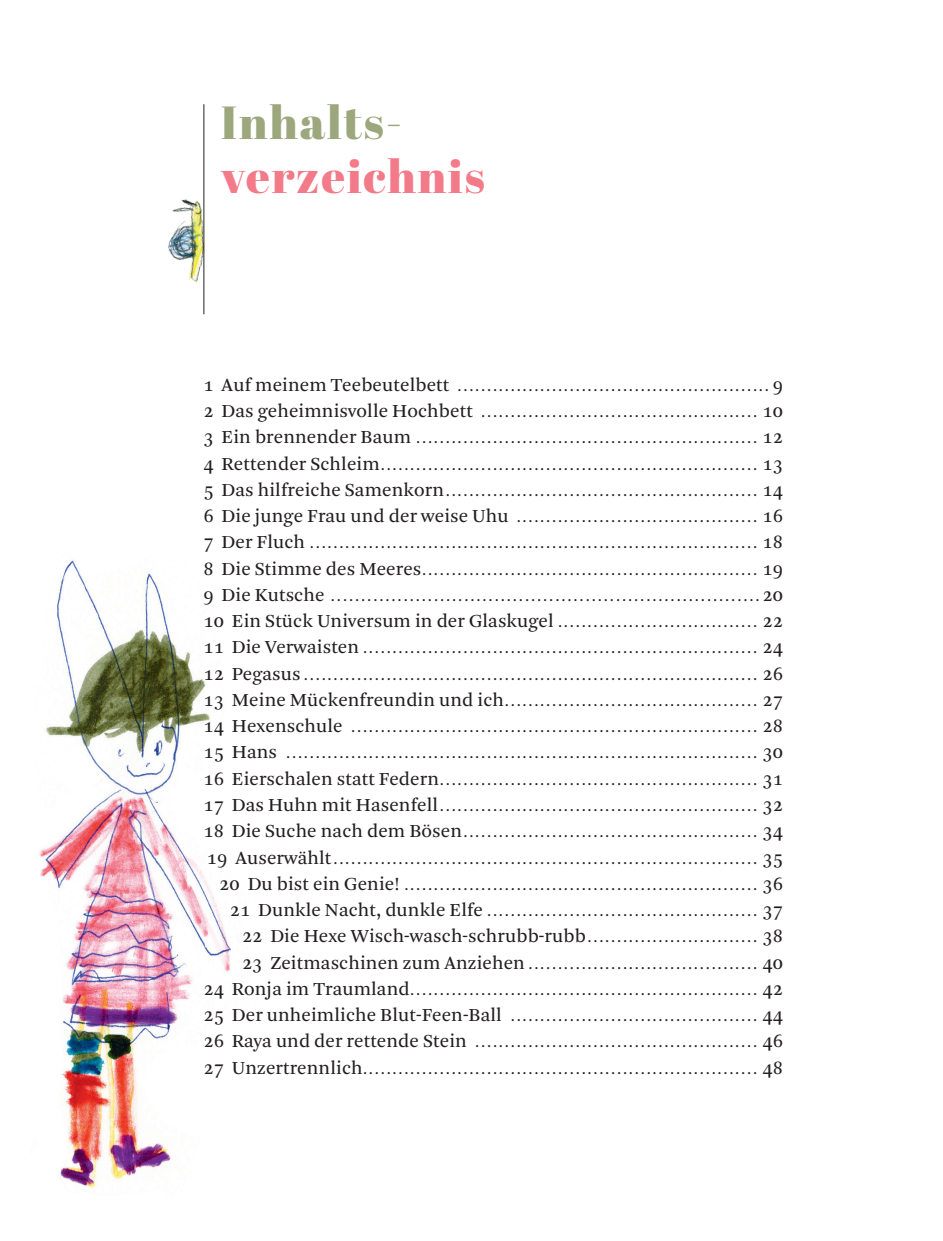
<style>
.page{position:relative;width:943px;height:1241px;background:#fff}
.page>*{position:absolute;margin:0;border:0;box-sizing:border-box;transform-origin:0 0}
.t1{font:46.38px/54.2px "Abril Fatface";letter-spacing:.04em;color:#f27a89}
.t2{font:19.25px "Arnhem Blond";letter-spacing:.005em;color:#231f20}
.t3{font:15.75px/26.2px "Arnhem Blond";color:#231f20;text-align:justify}
.s1{color:#9da77d}
.s2{font-size:19.25px}
.s3{font-size:15.75px}
</style>
<div class="page">
<img style="left:168px;top:182px;width:37px;height:116px">
<img style="left:39px;top:560px;width:200px;height:628px">
<hr style="left:203px;top:104px;width:1px;height:210px;background:#231f20">
<h1 class="t1" style="left:221px;top:94px;width:265px"><span class="s1">Inhalts&shy;</span>verzeichnis</h1>
<p class="t3" style="left:203px;top:373px;width:581px"><span class="s2">1 Auf meinem Teebeutelbett</span> ..................................................... <span class="s2">9<br>2 Das geheimnisvolle Hochbett</span> ............................................... <span class="s2">10<br>3 Ein brennender Baum</span> .......................................................... <span class="s2">12<br>4 Rettender Schleim</span>................................................................ <span class="s2">13<br>5 Das hilfreiche Samenkorn</span>..................................................... <span class="s2">14<br>6 Die junge Frau und der weise Uhu</span> ......................................... <span class="s2">16<br>7 Der Fluch</span> ............................................................................ <span class="s2">18<br>8 Die Stimme des Meeres</span>......................................................... <span class="s2">19<br>9 Die Kutsche</span> .......................................................................<span class="s2">20</span></p>
<p class="t2" style="left:203px;top:610px;width:581px">10 Ein Stück Universum in der Glaskugel <span class="s3">..................................</span> 22</p>
<p class="t3" style="left:203px;top:635px;width:581px;text-align:right"><span class="s2">11 Die Verwaisten</span> ................................................................... <span class="s2">24<br>12 Pegasus</span> ............................................................................. <span class="s2">26<br>13 Meine Mückenfreundin und ich</span>........................................... <span class="s2">27<br>14 Hexenschule</span> ..................................................................... <span class="s2">28<br>15 Hans</span> ................................................................................ <span class="s2">30<br>16 Eierschalen statt Federn</span>...................................................... <span class="s2">31<br>17 Das Huhn mit Hasenfell</span>...................................................... <span class="s2">32<br>18 Die Suche nach dem Bösen</span>.................................................. <span class="s2">34<br>19 Auserwählt</span>........................................................................ <span class="s2">35<br>20 Du bist ein Genie!</span> ............................................................ <span class="s2">36<br>21 Dunkle Nacht, dunkle Elfe</span> .............................................. <span class="s2">37</span></p>
<p class="t2" style="left:242px;top:925px;width:542px">22 Die Hexe Wisch-wasch-schrubb-rubb<span class="s3">.............................</span> 38</p>
<p class="t3" style="left:203px;top:950px;width:581px;text-indent:38px"><span class="s2">23 Zeitmaschinen zum Anziehen</span> ....................................... <span class="s2">40<br>24 Ronja im Traumland</span>........................................................... <span class="s2">42<br>25 Der unheimliche Blut-Feen-Ball</span> .......................................... <span class="s2">44<br>26 Raya und der rettende Stein</span> ................................................ <span class="s2">46<br>27 Unzertrennlich</span>................................................................... <span class="s2">48</span></p>
</div>
